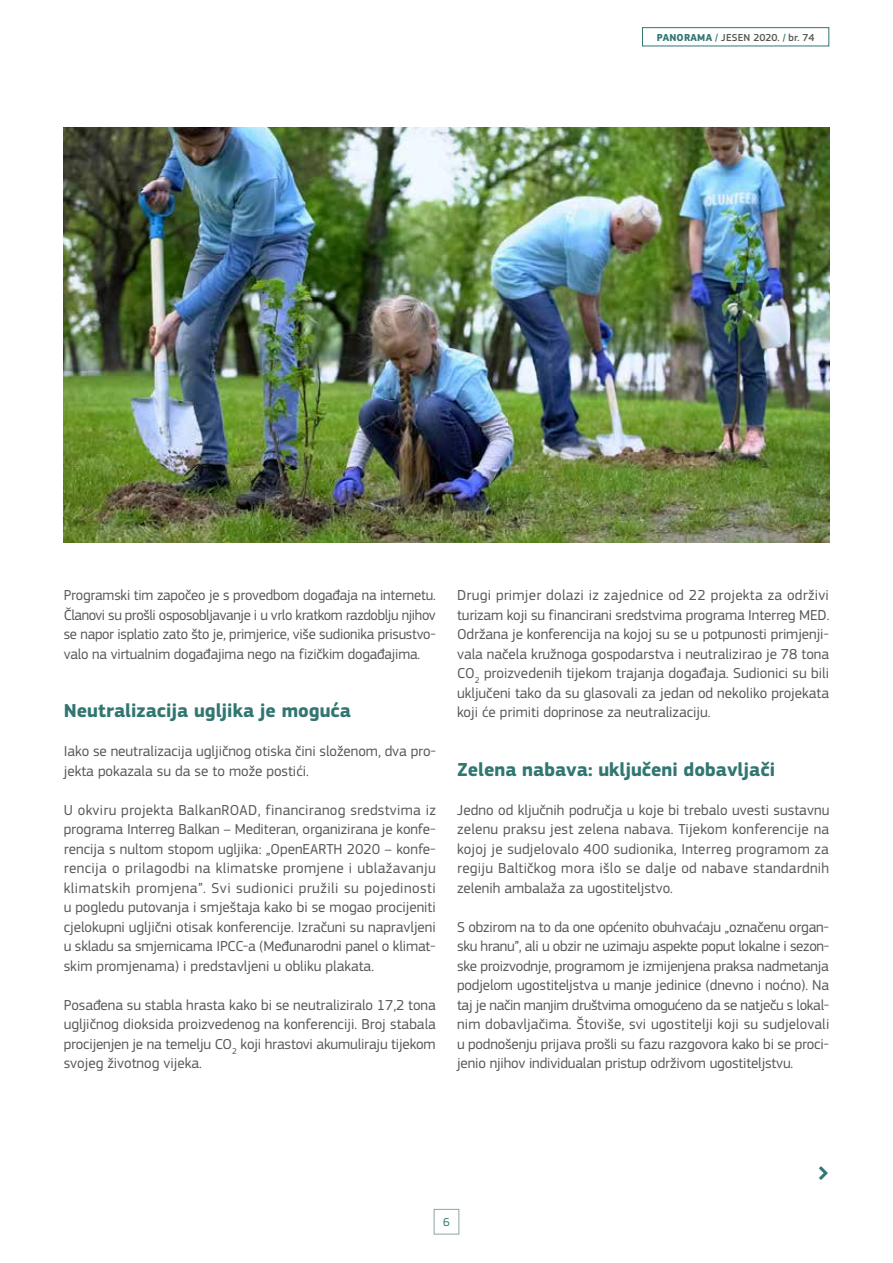
<style>
.page{position:relative;width:893px;height:1263px;background:#fff}
.page>*{position:absolute;margin:0;border:0;box-sizing:border-box;transform-origin:0 0}
.t1{font:700 19.5px "EC Square Sans Pro";color:#317671}
.t2{font:15px/19.5px "EC Square Sans Pro";color:#575756;text-align:justify}
.t3{font:12px "EC Square Sans Pro";color:#317671}
.t4{font:500 10.5px "EC Square Sans Pro";color:#575756}
.s1{font-weight:700;color:#317671}
.s2{color:#317671}
</style>
<div class="page">
<div style="left:434px;top:1209px;width:25px;height:25px;border:1px solid #88a6a3"></div>
<div style="left:642px;top:27px;width:187px;height:19px;border:1px solid #317671"></div>
<img style="left:64px;top:128px;width:765px;height:414px">
<p class="t4" style="left:657px;top:31px;width:159px"><span class="s1">PANORAMA</span> <span class="s2">/</span> JESEN 2020. <span class="s2">/</span> br. 74</p>
<p class="t2" style="left:64px;top:585px;width:374px">Programski tim započeo je s provedbom događaja na internetu.<br>Članovi su prošli osposobljavanje i u vrlo kratkom razdoblju njihov se napor isplatio zato što je, primjerice, više sudionika prisustvo&shy;valo na virtualnim događajima nego na fizičkim događajima.</p>
<h1 class="t1" style="left:64px;top:699px;width:289px">Neutralizacija ugljika je moguća</h1>
<p class="t2" style="left:64px;top:741px;width:374px">Iako se neutralizacija ugljičnog otiska čini složenom, dva pro&shy;jekta pokazala su da se to može postići.</p>
<p class="t2" style="left:64px;top:800px;width:374px">U okviru projekta BalkanROAD, financiranog sredstvima iz programa Interreg Balkan – Mediteran, organizirana je konfe&shy;rencija s nultom stopom ugljika: „OpenEARTH 2020 – konfe&shy;rencija o prilagodbi na klimatske promjene i ublažavanju klimatskih promjena”. Svi sudionici pružili su pojedinosti u pogledu putovanja i smještaja kako bi se mogao procijeniti cjelokupni ugljični otisak konferencije. Izračuni su napravljeni u skladu sa smjernicama IPCC-a (Međunarodni panel o klimat&shy;skim promjenama) i predstavljeni u obliku plakata.</p>
<p class="t2" style="left:64px;top:995px;width:374px">Posađena su stabla hrasta kako bi se neutraliziralo 17,2 tona ugljičnog dioksida proizvedenog na konferenciji. Broj stabala procijenjen je na temelju CO<sub>2</sub> koji hrastovi akumuliraju tijekom svojeg životnog vijeka.</p>
<p class="t2" style="left:457px;top:585px;width:374px">Drugi primjer dolazi iz zajednice od 22 projekta za održivi turizam koji su financirani sredstvima programa Interreg MED.<br>Održana je konferencija na kojoj su se u potpunosti primjenji&shy;vala načela kružnoga gospodarstva i neutralizirao je 78 tona CO<sub>2</sub> proizvedenih tijekom trajanja događaja. Sudionici su bili uključeni tako da su glasovali za jedan od nekoliko projekata koji će primiti doprinose za neutralizaciju.</p>
<h1 class="t1" style="left:457px;top:757px;width:319px">Zelena nabava: uključeni dobavljači</h1>
<p class="t2" style="left:457px;top:800px;width:374px">Jedno od ključnih područja u koje bi trebalo uvesti sustavnu zelenu praksu jest zelena nabava. Tijekom konferencije na kojoj je sudjelovalo 400 sudionika, Interreg programom za regiju Baltičkog mora išlo se dalje od nabave standardnih zelenih ambalaža za ugostiteljstvo.</p>
<p class="t2" style="left:457px;top:917px;width:374px">S obzirom na to da one općenito obuhvaćaju „označenu organ&shy;sku hranu”, ali u obzir ne uzimaju aspekte poput lokalne i sezon&shy;ske proizvodnje, programom je izmijenjena praksa nadmetanja podjelom ugostiteljstva u manje jedinice (dnevno i noćno). Na taj je način manjim društvima omogućeno da se natječu s lokal&shy;nim dobavljačima. Štoviše, svi ugostitelji koji su sudjelovali u podnošenju prijava prošli su fazu razgovora kako bi se proci&shy;jenio njihov individualan pristup održivom ugostiteljstvu.</p>
<p class="t3" style="left:443px;top:1215px;width:8px">6</p>
</div>
